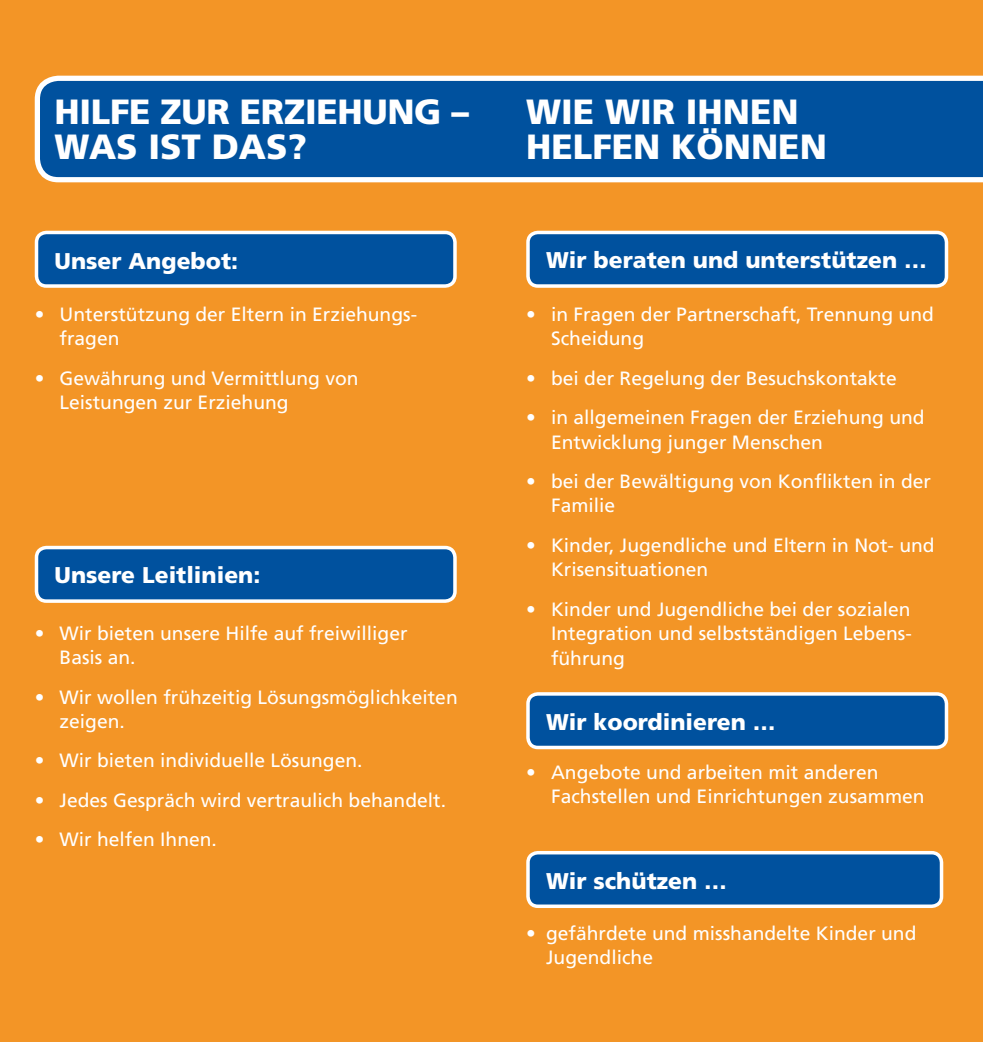
<style>
.page{position:relative;width:983px;height:1042px;background:#fff}
.page>*{position:absolute;margin:0;border:0;box-sizing:border-box;transform-origin:0 0}
.t1{font:900 35px/35px "Frutiger LT";color:#fff}
.t2{font:900 22.75px "Frutiger LT";color:#fff}
.t3{font:19.25px/24.5px "Frutiger LT";color:#fff}
</style>
<div class="page">
<div style="left:0;top:0;width:982px;height:1042px;background:#f39526"></div>
<svg style="left:35px;top:76px;width:947px;height:106px;background:#1961a6"></svg>
<div style="left:36px;top:232px;width:419px;height:54px;background:#00519e;border-radius:10px"></div>
<div style="left:35px;top:231px;width:421px;height:57px;border:4px solid #fff;border-radius:10px"></div>
<div style="left:36px;top:547px;width:419px;height:54px;background:#00519e;border-radius:10px"></div>
<div style="left:35px;top:546px;width:421px;height:57px;border:4px solid #fff;border-radius:10px"></div>
<div style="left:528px;top:232px;width:418px;height:54px;background:#00519e;border-radius:10px"></div>
<div style="left:526px;top:231px;width:421px;height:57px;border:4px solid #fff;border-radius:10px"></div>
<div style="left:528px;top:694px;width:418px;height:53px;background:#00519e;border-radius:10px"></div>
<div style="left:526px;top:692px;width:421px;height:57px;border:4px solid #fff;border-radius:10px"></div>
<div style="left:528px;top:852px;width:413px;height:54px;background:#00519e;border-radius:10px"></div>
<div style="left:526px;top:851px;width:417px;height:57px;border:4px solid #fff;border-radius:10px"></div>
<h1 class="t1" style="left:55px;top:94px;width:416px">HILFE ZUR ERZIEHUNG –<br>WAS IST DAS?</h1>
<h1 class="t1" style="left:526px;top:94px;width:302px">WIE WIR IHNEN<br>HELFEN KÖNNEN</h1>
<p class="t2" style="left:55px;top:248px;width:185px">Unser Angebot:</p>
<p class="t3" style="left:60px;top:302px;width:359px;text-indent:-25px">• Unterstützung der Eltern in Erziehungs&shy;fragen</p>
<p class="t3" style="left:60px;top:366px;width:300px;text-indent:-25px">• Gewährung und Vermittlung von<br>Leistungen zur Erziehung</p>
<p class="t2" style="left:55px;top:562px;width:207px">Unsere Leitlinien:</p>
<p class="t3" style="left:60px;top:621px;width:349px;text-indent:-25px">• Wir bieten unsere Hilfe auf freiwilliger<br>Basis an.</p>
<p class="t3" style="left:60px;top:685px;width:399px;text-indent:-25px">• Wir wollen frühzeitig Lösungsmöglichkeiten zeigen.</p>
<p class="t3" style="left:35px;top:748px;width:329px">• Wir bieten individuelle Lösungen.</p>
<p class="t3" style="left:35px;top:788px;width:412px">• Jedes Gespräch wird vertraulich behandelt.</p>
<p class="t3" style="left:35px;top:827px;width:184px">• Wir helfen Ihnen.</p>
<p class="t2" style="left:546px;top:246px;width:382px">Wir beraten und unterstützen …</p>
<p class="t3" style="left:551px;top:302px;width:384px;text-indent:-25px">• in Fragen der Partnerschaft, Trennung und<br>Scheidung</p>
<p class="t3" style="left:526px;top:366px;width:372px">• bei der Regelung der Besuchskontakte</p>
<p class="t3" style="left:551px;top:405px;width:375px;text-indent:-25px">• in allgemeinen Fragen der Erziehung und<br>Entwicklung junger Menschen</p>
<p class="t3" style="left:551px;top:469px;width:381px;text-indent:-25px">• bei der Bewältigung von Konflikten in der<br>Familie</p>
<p class="t3" style="left:551px;top:533px;width:385px;text-indent:-25px">• Kinder, Jugendliche und Eltern in Not- und<br>Krisensituationen</p>
<p class="t3" style="left:551px;top:597px;width:362px;text-align:justify;text-indent:-25px">• Kinder und Jugendliche bei der sozialen Integration und selbstständigen Lebens&shy;führung</p>
<p class="t2" style="left:546px;top:708px;width:231px">Wir koordinieren …</p>
<p class="t3" style="left:551px;top:760px;width:375px;text-indent:-25px">• Angebote und arbeiten mit anderen<br>Fachstellen und Einrichtungen zusammen</p>
<p class="t2" style="left:546px;top:867px;width:182px">Wir schützen …</p>
<p class="t3" style="left:546px;top:921px;width:372px;text-indent:-20px">• gefährdete und misshandelte Kinder und<br>Jugendliche</p>
</div>
